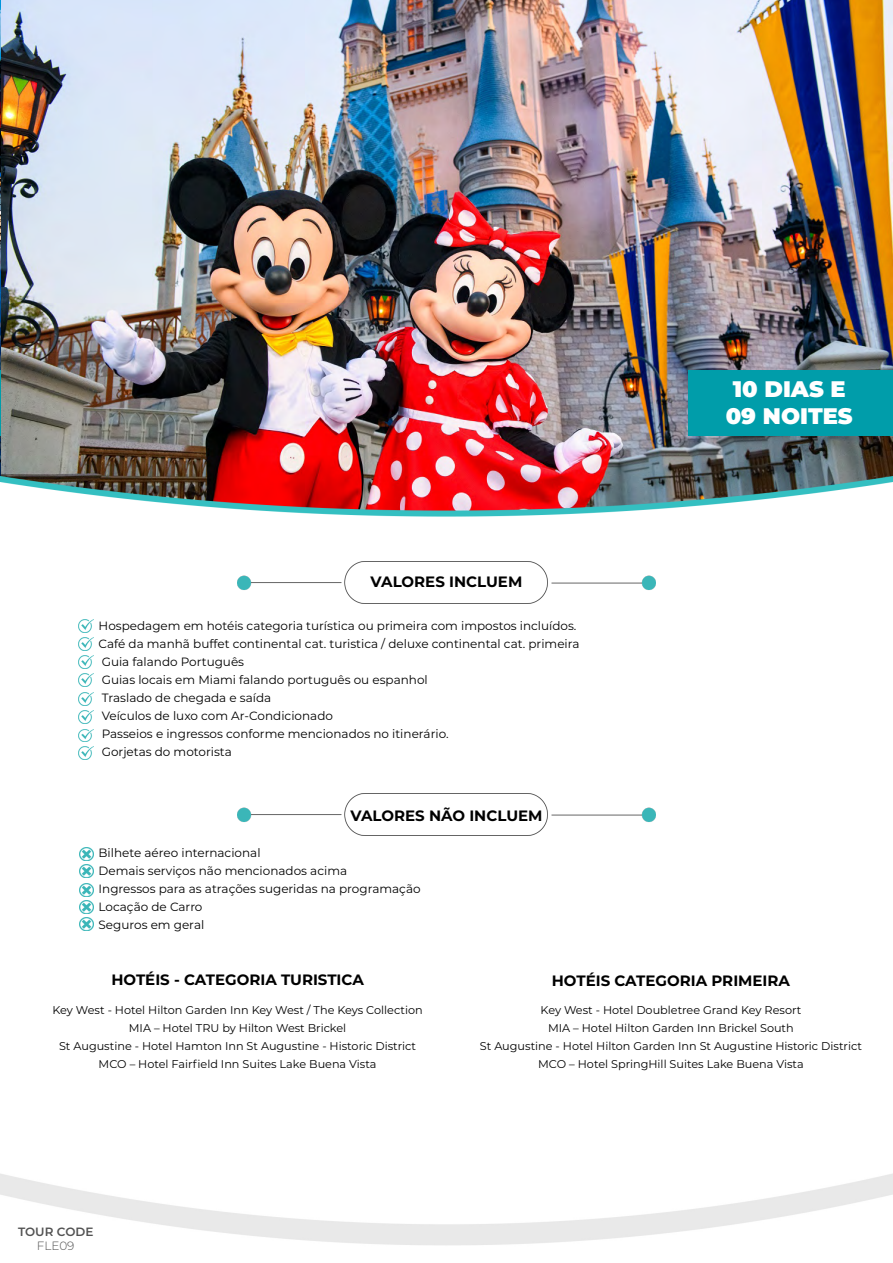
<style>
.page{position:relative;width:893px;height:1263px;background:#fff}
.page>*{position:absolute;margin:0;border:0;box-sizing:border-box;transform-origin:0 0}
.t1{font:900 22.5px/27px "Montserrat";color:#fff;text-align:center}
.t2{font:700 15px "Montserrat";color:#000}
.t3{font:12px/18px "Montserrat";color:#000}
.t4{font:600 12px "Montserrat";color:#525252}
.t5{font:300 12px "Montserrat";color:#525252}
.t6{font:11.25px/18px "Montserrat";color:#000;text-align:center}
</style>
<div class="page">
<img style="left:0;top:0;width:893px;height:476px">
<img style="left:0;top:476px;width:893px;height:7px">
<img style="left:6px;top:483px;width:881px;height:104px">
<div style="left:688px;top:371px;width:205px;height:65px;background:#009daa"></div>
<img style="left:238px;top:561px;width:417px;height:43px">
<img style="left:238px;top:793px;width:417px;height:43px">
<img style="left:78px;top:620px;width:15px;height:12px">
<img style="left:78px;top:655px;width:15px;height:13px">
<img style="left:78px;top:693px;width:15px;height:12px">
<img style="left:78px;top:746px;width:15px;height:13px">
<img style="left:78px;top:729px;width:15px;height:13px">
<img style="left:78px;top:638px;width:15px;height:12px">
<img style="left:78px;top:673px;width:15px;height:13px">
<img style="left:78px;top:711px;width:15px;height:12px">
<svg style="left:80px;top:848px;width:13px;height:30px"></svg>
<svg style="left:80px;top:884px;width:13px;height:47px"></svg>
<hr style="left:0;top:371px;width:1px;height:65px;background:#009daa">
<p class="t2" style="left:371px;top:571px;width:153px">VALORES INCLUEM</p>
<p class="t3" style="left:99px;top:617px;width:482px">Hospedagem em hotéis categoria turística ou primeira com impostos incluídos.<br>Café da manhã buffet continental cat. turistica / deluxe continental cat. primeira Guia falando Português<br>Guias locais em Miami falando português ou espanhol<br>Traslado de chegada e saída<br>Veículos de luxo com Ar-Condicionado<br>Passeios e ingressos conforme mencionados no itinerário.<br>Gorjetas do motorista</p>
<p class="t2" style="left:350px;top:805px;width:194px">VALORES NÃO INCLUEM</p>
<p class="t3" style="left:99px;top:843px;width:324px">Bilhete aéreo internacional<br>Demais serviços não mencionados acima<br>Ingressos para as atrações sugeridas na programação<br>Locação de Carro<br>Seguros em geral</p>
<h1 class="t1" style="left:726px;top:374px;width:128px">10 DIAS E<br>09 NOITES</h1>
<p class="t2" style="left:111px;top:969px;width:254px">HOTÉIS - CATEGORIA TURISTICA</p>
<p class="t2" style="left:552px;top:970px;width:240px">HOTÉIS CATEGORIA PRIMEIRA</p>
<p class="t6" style="left:53px;top:1000px;width:372px">Key West - Hotel Hilton Garden Inn Key West / The Keys Collection MIA – Hotel TRU by Hilton West Brickel<br>St Augustine - Hotel Hamton Inn St Augustine - Historic District MCO – Hotel Fairfield Inn Suites Lake Buena Vista</p>
<p class="t6" style="left:480px;top:1000px;width:384px">Key West - Hotel Doubletree Grand Key Resort<br>MIA – Hotel Hilton Garden Inn Brickel South<br>St Augustine - Hotel Hilton Garden Inn St Augustine Historic District MCO – Hotel SpringHill Suites Lake Buena Vista</p>
<p class="t4" style="left:18px;top:1223px;width:77px">TOUR CODE</p>
<p class="t5" style="left:37px;top:1238px;width:39px">FLE09</p>
</div>
